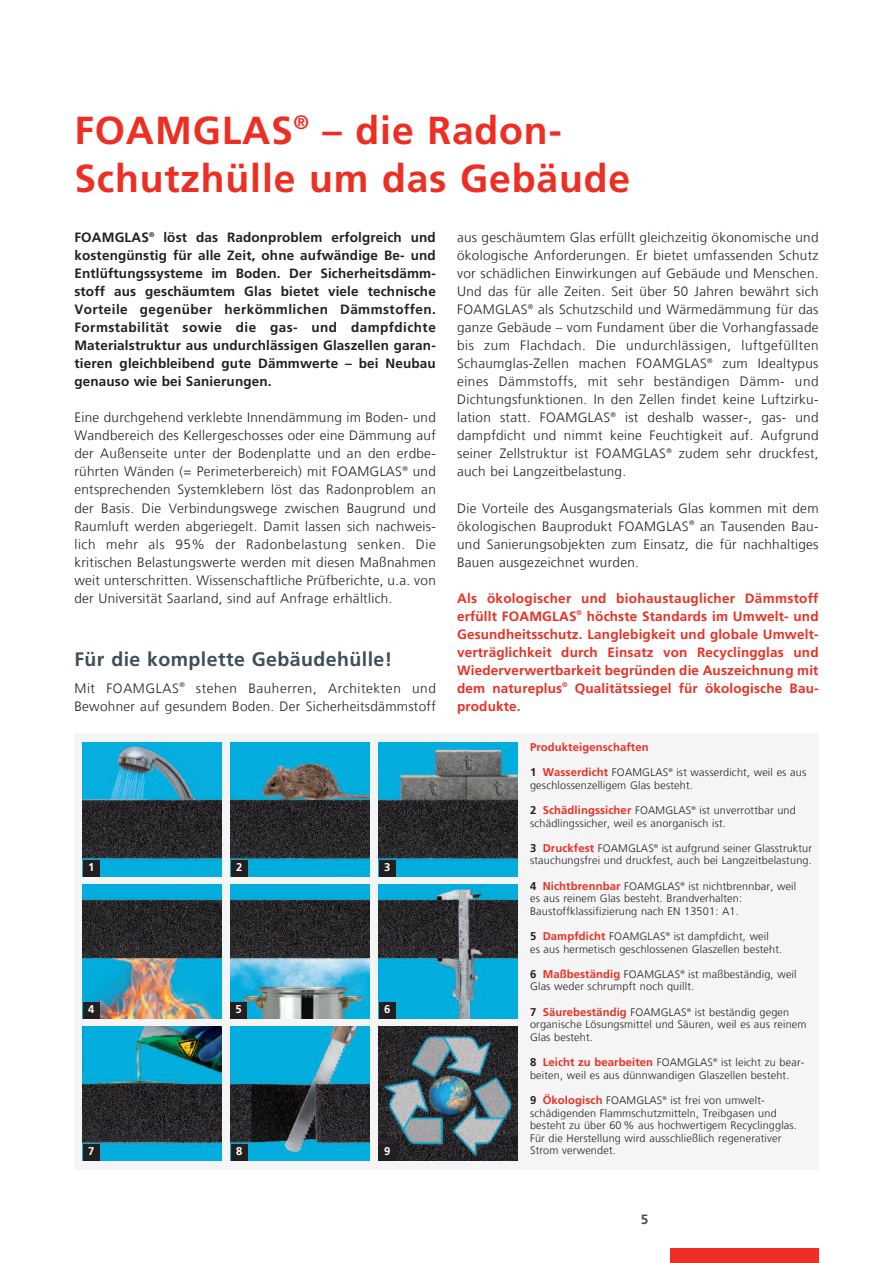
<style>
.page{position:relative;width:893px;height:1263px;background:#fff}
.page>*{position:absolute;margin:0;border:0;box-sizing:border-box;transform-origin:0 0}
.t1{font:700 39px/48px "Frutiger LT Com";letter-spacing:.02em;color:#ee2e22}
.t2{font:700 19.5px "Frutiger LT Com";letter-spacing:.02em;color:#3d4f59}
.t3{font:300 13.5px/18px "Frutiger LT Com";letter-spacing:.02em;color:#231f20;text-align:justify}
.t4{font:700 13.5px/18px "Frutiger LT Com";letter-spacing:.01em;color:#231f20;text-align:justify}
.t5{font:700 13.5px/18px "Frutiger LT Com";letter-spacing:.01em;color:#ee2e22;text-align:justify}
.t6{font:700 13.5px "Frutiger LT Com";color:#3d4f59}
.t7{font:700 11.25px "Frutiger LT Com";letter-spacing:.01em;color:#ee2e22}
.t8{font:700 11.25px "Frutiger LT Com";color:#fff}
.t9{font:300 10.8px/12.6px "Frutiger LT Com";letter-spacing:.015em;color:#231f20}
.s1{font-weight:700;font-size:11.25px}
.s2{font-weight:700;font-size:11.25px;color:#ee2e22}
</style>
<div class="page">
<div style="left:74px;top:733px;width:745px;height:436px;background:#f5f5f6"></div>
<div style="left:670px;top:1248px;width:149px;height:15px;background:#ee2e22"></div>
<img style="left:231px;top:743px;width:138px;height:133px">
<img style="left:83px;top:743px;width:138px;height:133px">
<img style="left:83px;top:885px;width:138px;height:133px">
<img style="left:379px;top:743px;width:138px;height:133px">
<img style="left:379px;top:885px;width:138px;height:133px">
<img style="left:231px;top:885px;width:138px;height:133px">
<img style="left:83px;top:1027px;width:138px;height:133px">
<img style="left:379px;top:1027px;width:138px;height:133px">
<img style="left:231px;top:1027px;width:138px;height:133px">
<div style="left:231px;top:860px;width:16px;height:16px;background:#231f20"></div>
<div style="left:83px;top:860px;width:16px;height:16px;background:#231f20"></div>
<div style="left:83px;top:1002px;width:16px;height:16px;background:#231f20"></div>
<div style="left:379px;top:860px;width:16px;height:16px;background:#231f20"></div>
<div style="left:379px;top:1002px;width:16px;height:16px;background:#231f20"></div>
<div style="left:230px;top:1002px;width:17px;height:16px;background:#231f20"></div>
<div style="left:83px;top:1144px;width:16px;height:16px;background:#231f20"></div>
<div style="left:379px;top:1144px;width:16px;height:16px;background:#231f20"></div>
<div style="left:231px;top:1144px;width:16px;height:16px;background:#231f20"></div>
<h1 class="t1" style="left:74px;top:110px;width:557px">FOAMGLAS<sup>®</sup> – die Radon-<br>Schutzhülle um das Gebäude</h1>
<p class="t4" style="left:74px;top:230px;width:363px">FOAMGLAS<sup>®</sup> löst das Radonproblem erfolgreich und kostengünstig für alle Zeit, ohne aufwändige Be- und Entlüftungssysteme im Boden. Der Sicherheitsdämm&shy;stoff aus geschäumtem Glas bietet viele technische Vorteile gegenüber herkömmlichen Dämmstoffen.<br>Formstabilität sowie die gas- und dampfdichte Materialstruktur aus undurchlässigen Glaszellen garan&shy;tieren gleichbleibend gute Dämmwerte – bei Neubau genauso wie bei Sanierungen.</p>
<p class="t3" style="left:74px;top:410px;width:363px">Eine durchgehend verklebte Innendämmung im Boden- und Wandbereich des Kellergeschosses oder eine Dämmung auf der Außenseite unter der Bodenplatte und an den erdbe&shy;rührten Wänden (= Perimeterbereich) mit FOAMGLAS<sup>®</sup> und entsprechenden Systemklebern löst das Radonproblem an der Basis. Die Verbindungswege zwischen Baugrund und Raumluft werden abgeriegelt. Damit lassen sich nachweis&shy;lich mehr als 95% der Radonbelastung senken. Die kritischen Belastungswerte werden mit diesen Maßnahmen weit unterschritten. Wissenschaftliche Prüfberichte, u.a. von der Universität Saarland, sind auf Anfrage erhältlich.</p>
<h2 class="t2" style="left:74px;top:651px;width:319px">Für die komplette Gebäudehülle!</h2>
<p class="t3" style="left:74px;top:680px;width:363px">Mit FOAMGLAS<sup>®</sup> stehen Bauherren, Architekten und<br>Bewohner auf gesundem Boden. Der Sicherheitsdämmstoff</p>
<p class="t8" style="left:88px;top:863px;width:8px">1</p>
<p class="t8" style="left:236px;top:863px;width:8px">2</p>
<p class="t8" style="left:384px;top:863px;width:8px">3</p>
<p class="t8" style="left:88px;top:1005px;width:8px">4</p>
<p class="t8" style="left:236px;top:1005px;width:8px">5</p>
<p class="t8" style="left:384px;top:1005px;width:8px">6</p>
<p class="t8" style="left:88px;top:1147px;width:8px">7</p>
<p class="t8" style="left:236px;top:1147px;width:8px">8</p>
<p class="t8" style="left:384px;top:1147px;width:8px">9</p>
<p class="t3" style="left:457px;top:230px;width:363px">aus geschäumtem Glas erfüllt gleichzeitig ökonomische und ökologische Anforderungen. Er bietet umfassenden Schutz vor schädlichen Einwirkungen auf Gebäude und Menschen.<br>Und das für alle Zeiten. Seit über 50 Jahren bewährt sich FOAMGLAS<sup>®</sup> als Schutzschild und Wärmedämmung für das ganze Gebäude – vom Fundament über die Vorhangfassade bis zum Flachdach. Die undurchlässigen, luftgefüllten Schaumglas-Zellen machen FOAMGLAS<sup>®</sup> zum Idealtypus eines Dämmstoffs, mit sehr beständigen Dämm- und Dichtungsfunktionen. In den Zellen findet keine Luftzirku&shy;lation statt. FOAMGLAS<sup>®</sup> ist deshalb wasser-, gas- und dampfdicht und nimmt keine Feuchtigkeit auf. Aufgrund seiner Zellstruktur ist FOAMGLAS<sup>®</sup> zudem sehr druckfest, auch bei Langzeitbelastung.</p>
<p class="t3" style="left:457px;top:500px;width:363px">Die Vorteile des Ausgangsmaterials Glas kommen mit dem ökologischen Bauprodukt FOAMGLAS<sup>®</sup> an Tausenden Bau&shy;und Sanierungsobjekten zum Einsatz, die für nachhaltiges Bauen ausgezeichnet wurden.</p>
<p class="t5" style="left:457px;top:590px;width:363px">Als ökologischer und biohaustauglicher Dämmstoff erfüllt FOAMGLAS<sup>®</sup> höchste Standards im Umwelt- und Gesundheitsschutz. Langlebigkeit und globale Umwelt&shy;verträglichkeit durch Einsatz von Recyclingglas und Wiederverwertbarkeit begründen die Auszeichnung mit dem natureplus<sup>®</sup> Qualitätssiegel für ökologische Bau&shy;produkte.</p>
<p class="t7" style="left:530px;top:743px;width:120px">Produkteigenschaften</p>
<p class="t9" style="left:530px;top:767px;width:278px"><span class="s1">1</span> <span class="s2">Wasserdicht</span> FOAMGLAS<sup>®</sup> ist wasserdicht, weil es aus geschlossenzelligem Glas besteht.</p>
<p class="t9" style="left:530px;top:805px;width:267px"><span class="s1">2</span> <span class="s2">Schädlingssicher</span> FOAMGLAS<sup>®</sup> ist unverrottbar und schädlingssicher, weil es anorganisch ist.</p>
<p class="t9" style="left:530px;top:843px;width:283px"><span class="s1">3</span> <span class="s2">Druckfest</span> FOAMGLAS<sup>®</sup> ist aufgrund seiner Glasstruktur stauchungsfrei und druckfest, auch bei Langzeitbelastung.</p>
<p class="t9" style="left:530px;top:881px;width:268px"><span class="s1">4</span> <span class="s2">Nichtbrennbar</span> FOAMGLAS<sup>®</sup> ist nichtbrennbar, weil es aus reinem Glas besteht. Brandverhalten:<br>Baustoffklassifizierung nach EN 13501: A1.</p>
<p class="t9" style="left:530px;top:931px;width:254px"><span class="s1">5</span> <span class="s2">Dampfdicht</span> FOAMGLAS<sup>®</sup> ist dampfdicht, weil<br>es aus hermetisch geschlossenen Glaszellen besteht.</p>
<p class="t9" style="left:530px;top:969px;width:268px"><span class="s1">6</span> <span class="s2">Maßbeständig</span> FOAMGLAS<sup>®</sup> ist maßbeständig, weil<br>Glas weder schrumpft noch quillt.</p>
<p class="t9" style="left:530px;top:1007px;width:278px"><span class="s1">7</span> <span class="s2">Säurebeständig</span> FOAMGLAS<sup>®</sup> ist beständig gegen organische Lösungsmittel und Säuren, weil es aus reinem<br>Glas besteht.</p>
<p class="t9" style="left:530px;top:1057px;width:276px"><span class="s1">8</span> <span class="s2">Leicht zu bearbeiten</span> FOAMGLAS<sup>®</sup> ist leicht zu bear&shy;beiten, weil es aus dünnwandigen Glaszellen besteht.</p>
<p class="t9" style="left:530px;top:1095px;width:268px"><span class="s1">9</span> <span class="s2">Ökologisch</span> FOAMGLAS<sup>®</sup> ist frei von umwelt&shy;schädigenden Flammschutzmitteln, Treibgasen und besteht zu über 60 % aus hochwertigem Recyclingglas.<br>Für die Herstellung wird ausschließlich regenerativer Strom verwendet.</p>
<p class="t6" style="left:641px;top:1213px;width:9px">5</p>
</div>
